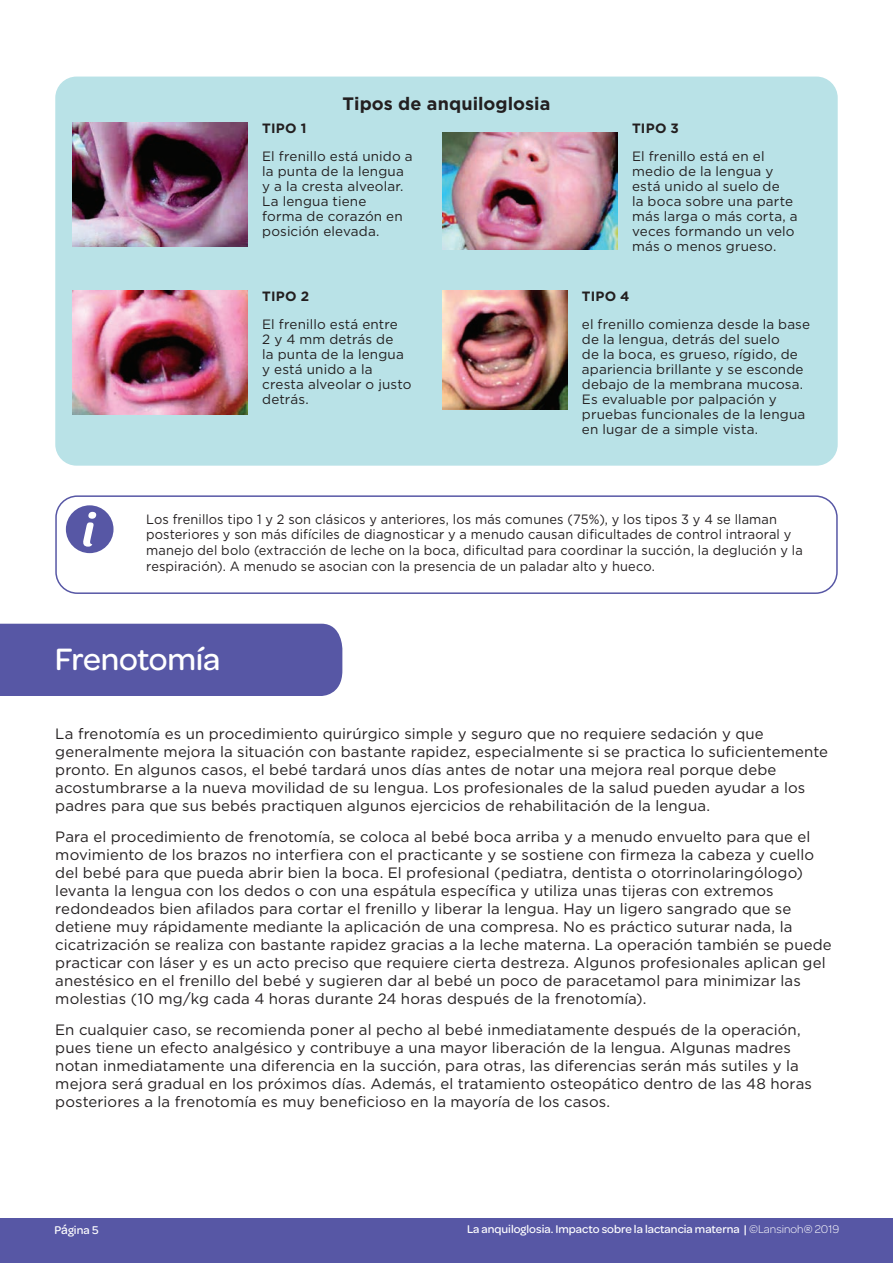
<style>
.page{position:relative;width:893px;height:1263px;background:#fff}
.page>*{position:absolute;margin:0;border:0;box-sizing:border-box;transform-origin:0 0}
.t1{font:500 33px "Omnes";letter-spacing:-.01em;color:#fff}
.t2{font:700 18px "Gotham";letter-spacing:.005em;color:#231f20}
.t3{font:15px/18px "Gotham";letter-spacing:.005em;color:#231f20}
.t4{font:13.5px/15px "Gotham";letter-spacing:.01em;color:#231f20}
.t5{font:13.5px/15.8px "Gotham";letter-spacing:.01em;color:#231f20;scale:.95 1}
.t6{font:700 13.5px "Gotham";letter-spacing:.02em;color:#231f20}
.t7{font:500 12px "Omnes";color:#fff}
.s1{font-size:13.5px}
.s2{font-weight:300}
</style>
<div class="page">
<div style="left:0;top:1218px;width:893px;height:45px;background:#5757a5"></div>
<div style="left:55px;top:77px;width:783px;height:389px;background:#b9e2e7;border-radius:21px"></div>
<img style="left:72px;top:122px;width:175px;height:125px">
<img style="left:72px;top:290px;width:175px;height:125px">
<img style="left:442px;top:132px;width:175px;height:117px">
<img style="left:442px;top:290px;width:125px;height:119px">
<div style="left:0;top:624px;width:342px;height:72px;background:#5757a5"></div>
<div style="left:55px;top:495px;width:783px;height:99px;border:2px solid #5757a5;border-radius:21px"></div>
<div style="left:66px;top:505px;width:48px;height:48px;background:#5757a5;border-radius:50%"></div>
<svg style="left:83px;top:512px;width:13px;height:35px"></svg>
<p class="t2" style="left:343px;top:91px;width:209px">Tipos de anquiloglosia</p>
<p class="t6" style="left:262px;top:119px;width:46px">TIPO 1</p>
<p class="t4" style="left:262px;top:148px;width:152px">El frenillo está unido a la punta de la lengua y a la cresta alveolar.<br>La lengua tiene<br>forma de corazón en posición elevada.</p>
<p class="t6" style="left:262px;top:287px;width:48px">TIPO 2</p>
<p class="t4" style="left:262px;top:316px;width:151px">El frenillo está entre<br>2 y 4 mm detrás de<br>la punta de la lengua y está unido a la cresta alveolar o justo detrás.</p>
<p class="t6" style="left:632px;top:119px;width:48px">TIPO 3</p>
<p class="t4" style="left:632px;top:148px;width:167px">El frenillo está en el medio de la lengua y está unido al suelo de<br>la boca sobre una parte más larga o más corta, a veces formando un velo más o menos grueso.</p>
<p class="t6" style="left:582px;top:287px;width:49px">TIPO 4</p>
<p class="t4" style="left:582px;top:316px;width:230px">el frenillo comienza desde la base de la lengua, detrás del suelo<br>de la boca, es grueso, rígido, de apariencia brillante y se esconde debajo de la membrana mucosa.<br>Es evaluable por palpación y pruebas funcionales de la lengua en lugar de a simple vista.</p>
<p class="t5" style="left:146px;top:511px;width:693px">Los frenillos tipo 1 y 2 son clásicos y anteriores, los más comunes (75%), y los tipos 3 y 4 se llaman posteriores y son más difíciles de diagnosticar y a menudo causan dificultades de control intraoral y manejo del bolo (extracción de leche on la boca, dificultad para coordinar la succión, la deglución y la respiración). A menudo se asocian con la presencia de un paladar alto y hueco.</p>
<h1 class="t1" style="left:55px;top:636px;width:167px">Frenotomía</h1>
<p class="t3" style="left:55px;top:725px;width:774px">La frenotomía es un procedimiento quirúrgico simple y seguro que no requiere sedación y que generalmente mejora la situación con bastante rapidez, especialmente si se practica lo suficientemente pronto. En algunos casos, el bebé tardará unos días antes de notar una mejora real porque debe acostumbrarse a la nueva movilidad de su lengua. Los profesionales de la salud pueden ayudar a los padres para que sus bebés practiquen algunos ejercicios de rehabilitación de la lengua.</p>
<p class="t3" style="left:55px;top:827px;width:778px">Para el procedimiento de frenotomía, se coloca al bebé boca arriba y a menudo envuelto para que el movimiento de los brazos no interfiera con el practicante y se sostiene con firmeza la cabeza y cuello del bebé para que pueda abrir bien la boca. El profesional (pediatra, dentista o otorrinolaringólogo) levanta la lengua con los dedos o con una espátula específica y utiliza unas tijeras con extremos redondeados bien afilados para cortar el frenillo y liberar la lengua. Hay un ligero sangrado que se detiene muy rápidamente mediante la aplicación de una compresa. No es práctico suturar nada, la cicatrización se realiza con bastante rapidez gracias a la leche materna. La operación también se puede practicar con láser y es un acto preciso que requiere cierta destreza. Algunos profesionales aplican gel anestésico en el frenillo del bebé y sugieren dar al bebé un poco de paracetamol para minimizar las molestias (10 mg/kg cada 4 horas durante 24 horas después de la frenotomía).</p>
<p class="t3" style="left:55px;top:1020px;width:758px">En cualquier caso, se recomienda poner al pecho al bebé inmediatamente después de la operación, pues tiene un efecto analgésico y contribuye a una mayor liberación de la lengua. Algunas madres notan inmediatamente una diferencia en la succión, para otras, las diferencias serán más sutiles y la mejora será gradual en los próximos días. Además, el tratamiento osteopático dentro de las 48 horas posteriores a la frenotomía es muy beneficioso en la mayoría de los casos.</p>
<p class="t7" style="left:54px;top:1222px;width:46px">P<span class="s1">á</span>gina 5</p>
<p class="t7" style="left:467px;top:1221px;width:374px">La anquiloglosia. Impacto sobre la lactancia materna | <span class="s2">©Lansinoh® 2019</span></p>
</div>
